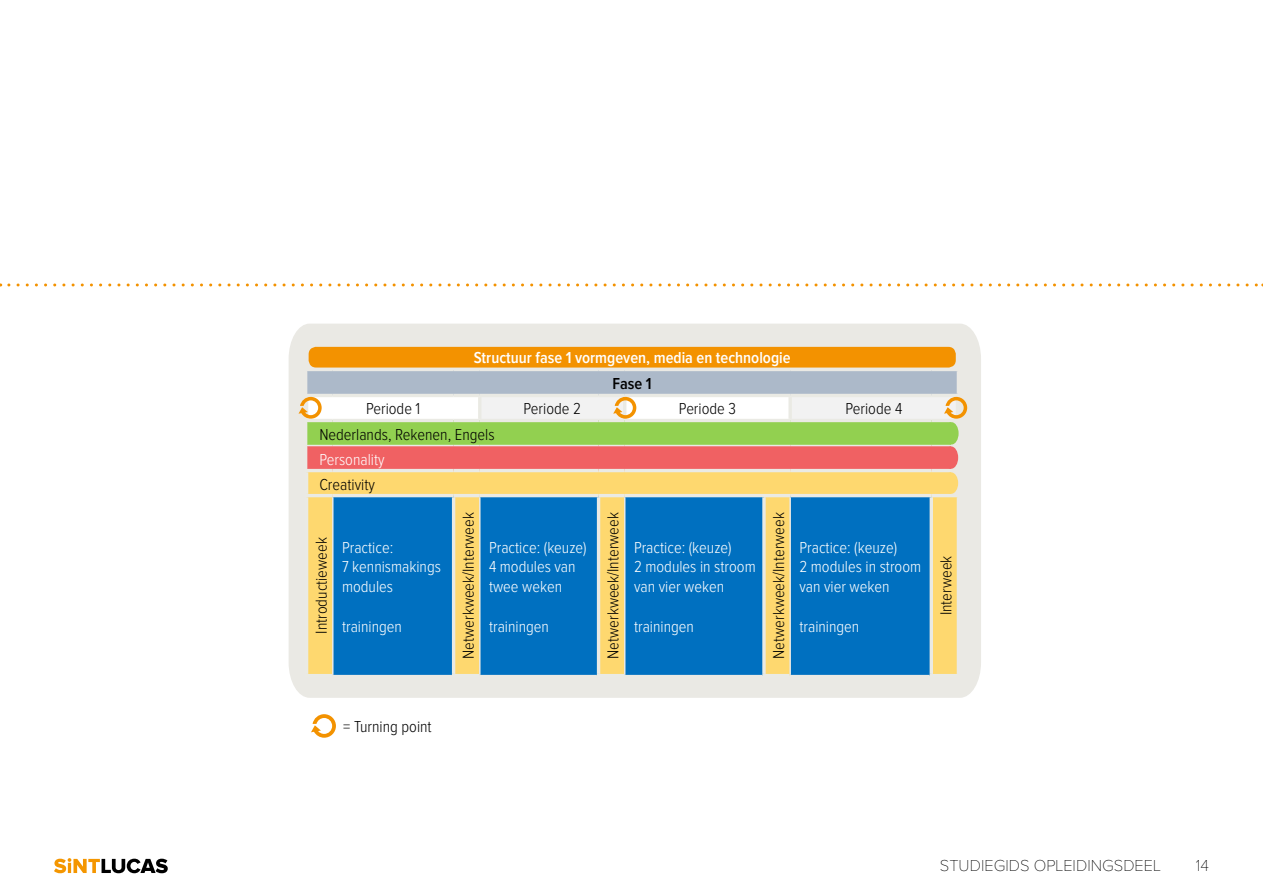
<style>
.page{position:relative;width:1263px;height:893px;background:#fff}
.page>*{position:absolute;margin:0;border:0;box-sizing:border-box;transform-origin:0 0}
.t1{font:300 16.5px/19.8px "Proxima Nova Cond";color:#fff}
.t2{font:300 16.5px "Proxima Nova Cond";color:#000}
.t3{font:600 16.5px "Proxima Nova Cond";color:#fff}
.t4{font:100 16.5px "Proxima Nova";color:#000}
.t5{font:600 16.5px "Proxima Nova Cond";color:#000}
</style>
<div class="page">
<svg style="left:54px;top:858px;width:114px;height:15px"></svg>
<svg style="left:9px;top:283px;width:1254px;height:3px"></svg>
<div style="left:289px;top:324px;width:692px;height:374px;background:#eae9e4"></div>
<div style="left:309px;top:347px;width:647px;height:21px;background:#f39200;border-radius:8px"></div>
<svg style="left:311px;top:714px;width:25px;height:24px"></svg>
<div style="left:308px;top:472px;width:649px;height:202px;background:#fed86f"></div>
<svg style="left:333px;top:497px;width:597px;height:178px;background:#207db6"></svg>
<hr style="left:332px;top:675px;width:120px;height:1px;background:#eae9e4">
<hr style="left:479px;top:675px;width:118px;height:1px;background:#eae9e4">
<hr style="left:624px;top:675px;width:138px;height:1px;background:#eae9e4">
<hr style="left:789px;top:675px;width:141px;height:1px;background:#eae9e4">
<hr style="left:305px;top:472px;width:3px;height:22px;background:#eaeae4">
<hr style="left:305px;top:469px;width:28px;height:3px;background:#eaeae4">
<hr style="left:333px;top:469px;width:121px;height:3px;background:#eaeae4">
<hr style="left:454px;top:469px;width:26px;height:3px;background:#eaeae4">
<hr style="left:480px;top:469px;width:118px;height:3px;background:#eaeae4">
<hr style="left:598px;top:469px;width:27px;height:3px;background:#eaeae4">
<hr style="left:625px;top:469px;width:139px;height:3px;background:#eaeae4">
<hr style="left:764px;top:469px;width:26px;height:3px;background:#eaeae4">
<hr style="left:790px;top:469px;width:141px;height:3px;background:#eaeae4">
<hr style="left:931px;top:469px;width:27px;height:3px;background:#eaeae4">
<hr style="left:333px;top:494px;width:121px;height:3px;background:#eaeae4">
<hr style="left:480px;top:494px;width:118px;height:3px;background:#eaeae4">
<hr style="left:625px;top:494px;width:139px;height:3px;background:#eaeae4">
<hr style="left:790px;top:494px;width:141px;height:3px;background:#eaeae4">
<hr style="left:305px;top:497px;width:3px;height:177px;background:#eaeae4">
<hr style="left:305px;top:494px;width:28px;height:3px;background:#eaeae4">
<hr style="left:332px;top:497px;width:1px;height:178px;background:#eae9e4">
<hr style="left:305px;top:674px;width:27px;height:3px;background:#eaeae4">
<hr style="left:452px;top:497px;width:3px;height:177px;background:#eaeae4">
<hr style="left:454px;top:494px;width:26px;height:3px;background:#eaeae4">
<hr style="left:479px;top:497px;width:1px;height:178px;background:#eae9e4">
<hr style="left:452px;top:674px;width:27px;height:3px;background:#eaeae4">
<hr style="left:597px;top:497px;width:3px;height:177px;background:#eaeae4">
<hr style="left:598px;top:494px;width:27px;height:3px;background:#eaeae4">
<hr style="left:624px;top:497px;width:1px;height:178px;background:#eae9e4">
<hr style="left:597px;top:674px;width:27px;height:3px;background:#eaeae4">
<svg style="left:762px;top:497px;width:4px;height:177px"></svg>
<hr style="left:764px;top:494px;width:26px;height:3px;background:#eaeae4">
<hr style="left:789px;top:497px;width:2px;height:178px;background:#eae9e4">
<hr style="left:762px;top:674px;width:27px;height:3px;background:#eaeae4">
<hr style="left:930px;top:497px;width:3px;height:177px;background:#eaeae4">
<hr style="left:931px;top:494px;width:27px;height:3px;background:#eaeae4">
<hr style="left:957px;top:497px;width:1px;height:177px;background:#eae9e4">
<hr style="left:930px;top:674px;width:28px;height:3px;background:#eaeae4">
<div style="left:951px;top:445px;width:9px;height:27px;background:#eae9e4"></div>
<svg style="left:953px;top:472px;width:7px;height:24px"></svg>
<div style="left:944px;top:472px;width:14px;height:22px;background:#fed86f;border-radius:50%"></div>
<svg style="left:298px;top:370px;width:669px;height:99px"></svg>
<p class="t3" style="left:474px;top:350px;width:318px">Structuur fase 1 vormgeven, media en technologie</p>
<p class="t5" style="left:612px;top:376px;width:41px">Fase 1</p>
<p class="t2" style="left:366px;top:401px;width:56px">Periode 1</p>
<p class="t2" style="left:523px;top:401px;width:59px">Periode 2</p>
<p class="t2" style="left:679px;top:401px;width:59px">Periode 3</p>
<p class="t2" style="left:845px;top:401px;width:58px">Periode 4</p>
<p class="t2" style="left:319px;top:426px;width:177px">Nederlands, Rekenen, Engels</p>
<p class="t1" style="left:319px;top:450px;width:67px">Personality</p>
<p class="t2" style="left:319px;top:477px;width:57px">Creativity</p>
<p class="t2" style="left:314px;top:634px;width:98px;rotate:-90deg">Introductieweek</p>
<p class="t1" style="left:342px;top:538px;width:101px">Practice:<br>7 kennismakings modules</p>
<p class="t1" style="left:342px;top:617px;width:61px">trainingen</p>
<p class="t2" style="left:461px;top:659px;width:148px;rotate:-90deg">Netwerkweek/Interweek</p>
<p class="t1" style="left:489px;top:538px;width:99px">Practice: (keuze)<br>4 modules van twee weken</p>
<p class="t1" style="left:489px;top:617px;width:61px">trainingen</p>
<p class="t2" style="left:606px;top:659px;width:148px;rotate:-90deg">Netwerkweek/Interweek</p>
<p class="t1" style="left:634px;top:538px;width:123px">Practice: (keuze)<br>2 modules in stroom van vier weken</p>
<p class="t1" style="left:634px;top:617px;width:61px">trainingen</p>
<p class="t2" style="left:771px;top:659px;width:148px;rotate:-90deg">Netwerkweek/Interweek</p>
<p class="t1" style="left:799px;top:538px;width:123px">Practice: (keuze)<br>2 modules in stroom van vier weken</p>
<p class="t1" style="left:799px;top:617px;width:61px">trainingen</p>
<p class="t2" style="left:938px;top:615px;width:61px;rotate:-90deg">Interweek</p>
<p class="t2" style="left:343px;top:718px;width:90px">= Turning point</p>
<p class="t4" style="left:940px;top:858px;width:222px">STUDIEGIDS OPLEIDINGSDEEL</p>
<p class="t4" style="left:1196px;top:858px;width:15px">14</p>
</div>
